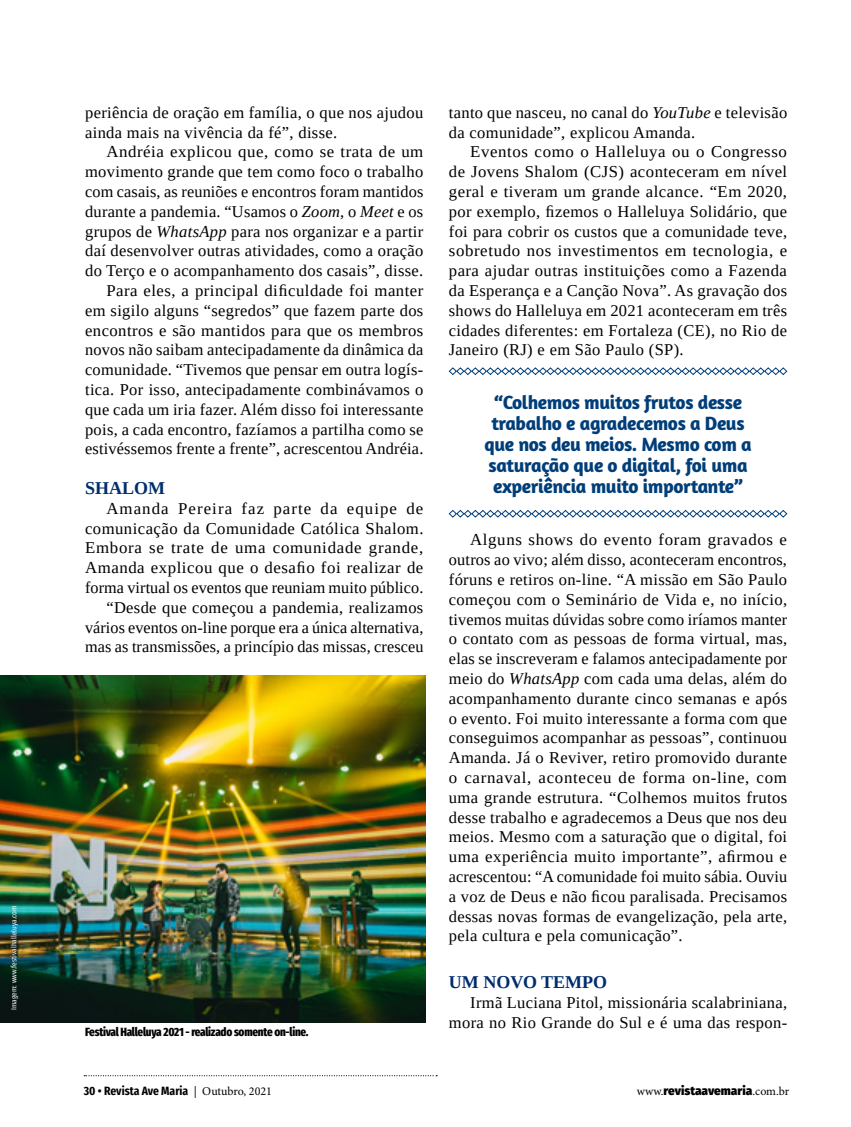
<style>
.page{position:relative;width:851px;height:1127px;background:#fff}
.page>*{position:absolute;margin:0;border:0;box-sizing:border-box;transform-origin:0 0}
.t1{font:700 19.5px/21px "Amaranth";letter-spacing:-.02em;color:#003e79;text-align:center}
.t2{font:700 18px "Tinos";color:#002d6e}
.t3{font:16.5px/19.8px "Tinos";letter-spacing:.02em;color:#000;text-align:right}
.t4{font:800 extra-condensed 12px "Fira Sans";letter-spacing:-.02em;color:#000}
.t5{font:700 12px "Fira Sans Condensed";color:#000}
.t6{font:900 12px "Fira Sans";color:#000}
.t7{font:7.5px "Fira Sans Condensed";color:#fff}
.s1{font-style:italic}
.s2{font-family:"Minion Pro";font-weight:400}
</style>
<div class="page">
<img style="left:0;top:675px;width:425px;height:348px">
<svg style="left:448px;top:367px;width:339px;height:8px"></svg>
<svg style="left:448px;top:509px;width:339px;height:9px"></svg>
<svg style="left:84px;top:1075px;width:353px;height:1px"></svg>
<p class="t7" style="left:7px;top:1010px;width:106px;rotate:-90deg">Imagem: www.festivalhalleluya.com</p>
<p class="t3" style="left:85px;top:102px;width:340px;text-align:left">periência de oração em família, o que nos ajudou ainda mais na vivência da fé”, disse.</p>
<p class="t3" style="left:85px;top:142px;width:340px">Andréia explicou que, como se trata de um movimento grande que tem como foco o trabalho com casais, as reuniões e encontros foram mantidos durante a pandemia. “Usamos o <span class="s1">Zoom</span>, o <span class="s1">Meet</span> e os grupos de <span class="s1">WhatsApp</span> para nos organizar e a partir daí desenvolver outras atividades, como a oração do Terço e o acompanhamento dos casais”, disse.<br>Para eles, a principal dificuldade foi manter em sigilo alguns “segredos” que fazem parte dos encontros e são mantidos para que os membros novos não saibam antecipadamente da dinâmica da comunidade. “Tivemos que pensar em outra logís&shy;tica. Por isso, antecipadamente combinávamos o que cada um iria fazer. Além disso foi interessante pois, a cada encontro, fazíamos a partilha como se estivéssemos frente a frente”, acrescentou Andréia.</p>
<p class="t2" style="left:85px;top:476px;width:82px">SHALOM</p>
<p class="t3" style="left:85px;top:498px;width:340px">Amanda Pereira faz parte da equipe de comunicação da Comunidade Católica Shalom.<br>Embora se trate de uma comunidade grande, Amanda explicou que o desafio foi realizar de forma virtual os eventos que reuniam muito público. “Desde que começou a pandemia, realizamos vários eventos on-line porque era a única alternativa, mas as transmissões, a princípio das missas, cresceu</p>
<p class="t4" style="left:85px;top:1021px;width:225px">Festival Halleluya 2021 - realizado somente on-line.</p>
<p class="t3" style="left:449px;top:102px;width:340px;text-align:left">tanto que nasceu, no canal do <span class="s1">YouTube</span> e televisão da comunidade”, explicou Amanda.</p>
<p class="t3" style="left:449px;top:142px;width:340px;text-align:justify;text-indent:21px">Eventos como o Halleluya ou o Congresso de Jovens Shalom (CJS) aconteceram em nível geral e tiveram um grande alcance. “Em 2020, por exemplo, fizemos o Halleluya Solidário, que foi para cobrir os custos que a comunidade teve, sobretudo nos investimentos em tecnologia, e para ajudar outras instituições como a Fazenda da Esperança e a Canção Nova”. As gravação dos shows do Halleluya em 2021 aconteceram em três cidades diferentes: em Fortaleza (CE), no Rio de Janeiro (RJ) e em São Paulo (SP).</p>
<p class="t1" style="left:484px;top:391px;width:269px">“Colhemos muitos frutos desse trabalho e agradecemos a Deus que nos deu meios. Mesmo com a saturação que o digital, foi uma experiência muito importante”</p>
<p class="t3" style="left:449px;top:530px;width:340px;text-align:justify;text-indent:21px">Alguns shows do evento foram gravados e outros ao vivo; além disso, aconteceram encontros, fóruns e retiros on-line. “A missão em São Paulo começou com o Seminário de Vida e, no início, tivemos muitas dúvidas sobre como iríamos manter o contato com as pessoas de forma virtual, mas, elas se inscreveram e falamos antecipadamente por meio do <span class="s1">WhatsApp</span> com cada uma delas, além do acompanhamento durante cinco semanas e após o evento. Foi muito interessante a forma com que conseguimos acompanhar as pessoas”, continuou Amanda. Já o Reviver, retiro promovido durante o carnaval, aconteceu de forma on-line, com uma grande estrutura. “Colhemos muitos frutos desse trabalho e agradecemos a Deus que nos deu meios. Mesmo com a saturação que o digital, foi uma experiência muito importante”, afirmou e acrescentou: “A comunidade foi muito sábia. Ouviu a voz de Deus e não ficou paralisada. Precisamos dessas novas formas de evangelização, pela arte, pela cultura e pela comunicação”.</p>
<p class="t2" style="left:449px;top:970px;width:160px">UM NOVO TEMPO</p>
<p class="t3" style="left:449px;top:992px;width:340px">Irmã Luciana Pitol, missionária scalabriniana, mora no Rio Grande do Sul e é uma das respon-</p>
<p class="t5" style="left:84px;top:1080px;width:190px">30 • Revista Ave Maria <span class="s2">| Outubro, 2021</span></p>
<p class="t6" style="left:636px;top:1080px;width:154px"><span class="s2">www.</span>revistaavemaria<span class="s2">.com.br</span></p>
</div>
